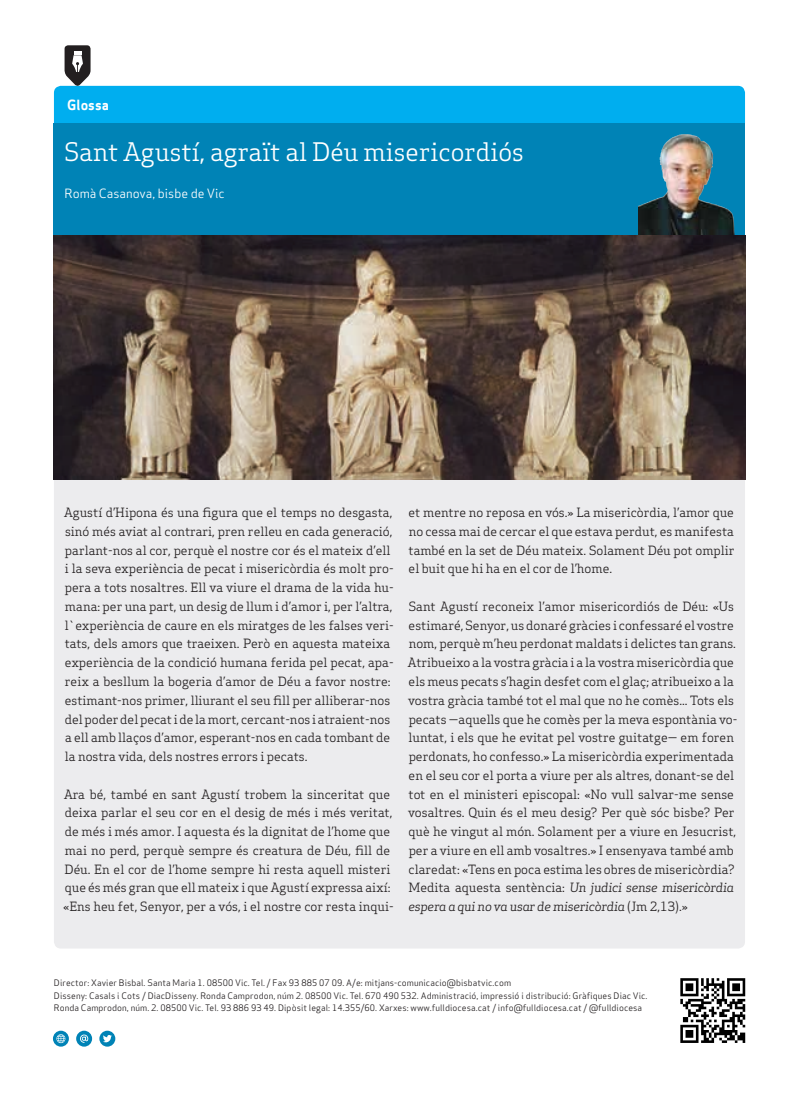
<style>
.page{position:relative;width:799px;height:1098px;background:#fff}
.page>*{position:absolute;margin:0;border:0;box-sizing:border-box;transform-origin:0 0}
.Titulars{font:25px "Apex Serif";color:#fff}
.Titular_Secció_Petit{font:13.75px "Apex Sans Bold T";color:#fff}
.Text_General{font:12.5px/18.8px "Apex Serif";color:#231f20}
.Titulars-2{font:12.5px "Apex Sans Book T";color:#fff}
.Titulars-3{font:8.75px/12.5px "Apex Sans Book T";letter-spacing:.01em;color:#231f20}
.s1{font-style:italic}
</style>
<div class="page">
<img style="left:680px;top:978px;width:66px;height:65px">
<svg style="left:53px;top:1030px;width:16px;height:16px"></svg>
<svg style="left:56px;top:1034px;width:9px;height:9px"></svg>
<svg style="left:76px;top:1030px;width:16px;height:16px"></svg>
<svg style="left:80px;top:1034px;width:8px;height:9px"></svg>
<svg style="left:99px;top:1030px;width:16px;height:16px"></svg>
<svg style="left:103px;top:1035px;width:9px;height:7px"></svg>
<div style="left:54px;top:123px;width:691px;height:113px;background:#0083b6"></div>
<svg style="left:54px;top:45px;width:691px;height:78px"></svg>
<div style="left:54px;top:480px;width:691px;height:468px;background:#ececee"></div>
<img style="left:639px;top:134px;width:95px;height:102px">
<img style="left:54px;top:236px;width:691px;height:244px">
<p class="Titular_Secció_Petit" style="left:67px;top:96px;width:43px">Glossa</p>
<p class="Titulars" style="left:65px;top:136px;width:461px">Sant Agustí, agraït al Déu misericordiós</p>
<p class="Titulars-2" style="left:65px;top:186px;width:162px">Romà Casanova, bisbe de Vic</p>
<p class="Text_General" style="left:64px;top:503px;width:331px">Agustí d’Hipona és una figura que el temps no desgasta, sinó més aviat al contrari, pren relleu en cada generació, parlant-nos al cor, perquè el nostre cor és el mateix d’ell i la seva experiència de pecat i misericòrdia és molt pro&shy;pera a tots nosaltres. Ell va viure el drama de la vida hu&shy;mana: per una part, un desig de llum i d’amor i, per l’altra, l`experiència de caure en els miratges de les falses veri&shy;tats, dels amors que traeixen. Però en aquesta mateixa experiència de la condició humana ferida pel pecat, apa&shy;reix a besllum la bogeria d’amor de Déu a favor nostre: estimant-nos primer, lliurant el seu fill per alliberar-nos del poder del pecat i de la mort, cercant-nos i atraient-nos a ell amb llaços d’amor, esperant-nos en cada tombant de la nostra vida, dels nostres errors i pecats.</p>
<p class="Text_General" style="left:63px;top:784px;width:332px">Ara bé, també en sant Agustí trobem la sinceritat que deixa parlar el seu cor en el desig de més i més veritat, de més i més amor. I aquesta és la dignitat de l’home que mai no perd, perquè sempre és creatura de Déu, fill de Déu. En el cor de l’home sempre hi resta aquell misteri que és més gran que ell mateix i que Agustí expressa així: «Ens heu fet, Senyor, per a vós, i el nostre cor resta inqui-</p>
<p class="Text_General" style="left:408px;top:503px;width:327px;text-align:justify">et mentre no reposa en vós.» La misericòrdia, l’amor que no cessa mai de cercar el que estava perdut, es manifesta també en la set de Déu mateix. Solament Déu pot omplir el buit que hi ha en el cor de l’home.</p>
<p class="Text_General" style="left:408px;top:597px;width:331px">Sant Agustí reconeix l’amor misericordiós de Déu: «Us estimaré, Senyor, us donaré gràcies i confessaré el vostre nom, perquè m’heu perdonat maldats i delictes tan grans.<br>Atribueixo a la vostra gràcia i a la vostra misericòrdia que els meus pecats s’hagin desfet com el glaç; atribueixo a la vostra gràcia també tot el mal que no he comès... Tots els pecats —aquells que he comès per la meva espontània vo&shy;luntat, i els que he evitat pel vostre guitatge— em foren perdonats, ho confesso.» La misericòrdia experimentada en el seu cor el porta a viure per als altres, donant-se del tot en el ministeri episcopal: «No vull salvar-me sense vosaltres. Quin és el meu desig? Per què sóc bisbe? Per què he vingut al món. Solament per a viure en Jesucrist, per a viure en ell amb vosaltres.» I ensenyava també amb claredat: «Tens en poca estima les obres de misericòrdia?<br>Medita aquesta sentència: <span class="s1">Un judici sense misericòrdia espera a qui no va usar de misericòrdia</span> (Jm 2,13).»</p>
<p class="Titulars-3" style="left:54px;top:976px;width:459px">Director: Xavier Bisbal. Santa Maria 1. 08500 Vic. Tel. / Fax 93 885 07 09. A/e: mitjans-comunicacio@bisbatvic.com</p>
<p class="Titulars-3" style="left:54px;top:989px;width:595px">Disseny: Casals i Cots / DiacDisseny. Ronda Camprodon, núm 2. 08500 Vic. Tel. 670 490 532. Administració, impressió i distribució: Gràfiques Diac Vic.<br>Ronda Camprodon, núm. 2. 08500 Vic. Tel. 93 886 93 49. Dipòsit legal: 14.355/60. Xarxes: www.fulldiocesa.cat / info@fulldiocesa.cat / @fulldiocesa</p>
</div>
